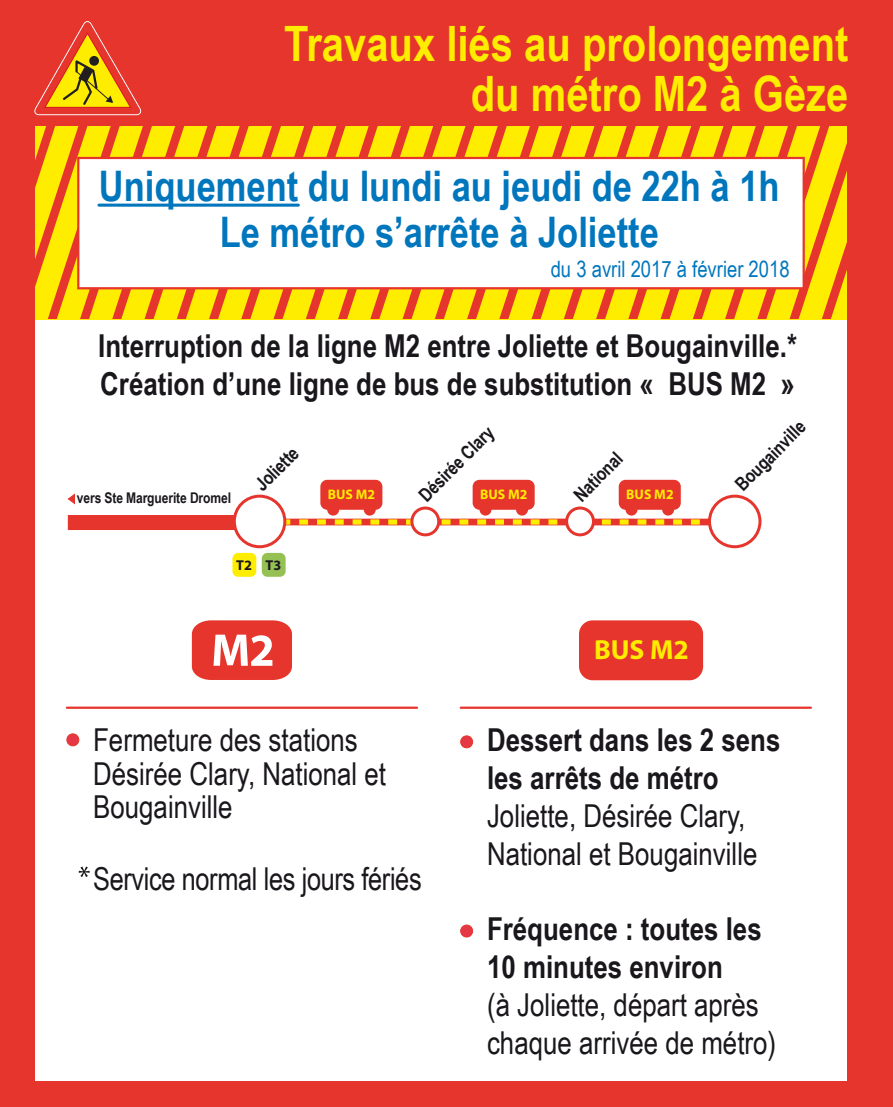
<style>
.page{position:relative;width:893px;height:1107px;background:#fff}
.page>*{position:absolute;margin:0;border:0;box-sizing:border-box;transform-origin:0 0}
.t1{font:700 48.75px/49.5px "Arial Narrow";color:#ffed00;text-align:right}
.t2{font:700 42.08px/46.3px "Arial Narrow";color:#0076bd;text-align:center}
.t3{font:31.58px/33.7px "Arial Narrow";color:#1a171c}
.t4{font:700 31.58px/37.9px "Arial Narrow";color:#1a171c}
.t5{font:700 27.67px "Myriad Pro";color:#ffed00}
.t6{font:22.5px "Arial Narrow";color:#0076bd}
.t7{font:700 18.9px "Arial Narrow";color:#1a171c}
.t8{font:700 14.7px "Arial Narrow";letter-spacing:-.01em;color:#1a171c}
.t9{font:700 14.33px "Myriad Pro";color:#1a171c}
.t10{font:700 13.8px "Myriad Pro";color:#ffed00}
</style>
<div class="page">
<div style="left:0;top:0;width:893px;height:1106px;background:#e5352c"></div>
<div style="left:35px;top:127px;width:812px;height:953px;background:#fff"></div>
<svg style="left:34px;top:21px;width:108px;height:94px"></svg>
<svg style="left:35px;top:126px;width:812px;height:193px;background:#f7b80c"></svg>
<svg style="left:192px;top:620px;width:100px;height:60px"></svg>
<div style="left:67px;top:733px;width:12px;height:12px;background:#e53844;border-radius:50%"></div>
<div style="left:66px;top:733px;width:13px;height:13px;border:1px solid #e5352c;border-radius:50%"></div>
<div style="left:461px;top:735px;width:12px;height:12px;background:#e53844;border-radius:50%"></div>
<div style="left:460px;top:735px;width:13px;height:13px;border:1px solid #e5352c;border-radius:50%"></div>
<div style="left:461px;top:924px;width:12px;height:12px;background:#e53844;border-radius:50%"></div>
<div style="left:460px;top:924px;width:13px;height:13px;border:1px solid #e5352c;border-radius:50%"></div>
<svg style="left:77px;top:157px;width:728px;height:132px"></svg>
<div style="left:579px;top:620px;width:124px;height:60px;background:#e5352c;border-radius:14px"></div>
<hr style="left:67px;top:706px;width:350px;height:2px;background:#e5352c">
<hr style="left:461px;top:706px;width:350px;height:2px;background:#e5352c">
<svg style="left:99px;top:203px;width:199px;height:4px"></svg>
<svg style="left:79px;top:866px;width:11px;height:11px"></svg>
<svg style="left:67px;top:493px;width:8px;height:11px"></svg>
<div style="left:68px;top:515px;width:192px;height:15px;background:#e5352c"></div>
<div style="left:232px;top:553px;width:24px;height:23px;background:#ffed00;border-radius:6px"></div>
<div style="left:619px;top:479px;width:62px;height:30px;background:#e5352c;border-radius:7px"></div>
<div style="left:473px;top:479px;width:62px;height:30px;background:#e5352c;border-radius:7px"></div>
<div style="left:320px;top:479px;width:62px;height:30px;background:#e5352c;border-radius:7px"></div>
<div style="left:262px;top:553px;width:24px;height:23px;background:#95c154;border-radius:6px"></div>
<svg style="left:233px;top:494px;width:528px;height:54px"></svg>
<h1 class="t1" style="left:284px;top:17px;width:566px">Travaux liés au prolongement du métro M2 à Gèze</h1>
<h2 class="t2" style="left:99px;top:161px;width:682px">Uniquement du lundi au jeudi de 22h à 1h<br>Le métro s’arrête à Joliette</h2>
<p class="t6" style="left:551px;top:252px;width:240px">du 3 avril 2017 à février 2018</p>
<p class="t4" style="left:98px;top:325px;width:700px">Interruption de la ligne M2 entre Joliette et Bougainville.*<br>Création d’une ligne de bus de substitution « BUS M2 »</p>
<p class="t8" style="left:77px;top:487px;width:156px">vers Ste Marguerite Dromel</p>
<p class="t7" style="left:248px;top:477px;width:55px;rotate:-45deg">Joliette</p>
<p class="t9" style="left:236px;top:556px;width:47px">T2 T3</p>
<p class="t7" style="left:412px;top:487px;width:99px;rotate:-45deg">Désirée Clary</p>
<p class="t7" style="left:567px;top:487px;width:62px;rotate:-45deg">National</p>
<p class="t10" style="left:328px;top:485px;width:49px">BUS M2</p>
<p class="t10" style="left:480px;top:485px;width:49px">BUS M2</p>
<p class="t10" style="left:626px;top:485px;width:49px">BUS M2</p>
<p class="t5" style="left:594px;top:631px;width:96px">BUS M2</p>
<p class="t7" style="left:728px;top:477px;width:92px;rotate:-45deg">Bougainville</p>
<p class="t3" style="left:93px;top:721px;width:294px">Fermeture des stations<br>Désirée Clary, National et<br>Bougainville</p>
<p class="t3" style="left:93px;top:860px;width:330px">Service normal les jours fériés</p>
<p class="t4" style="left:487px;top:719px;width:295px">Dessert dans les 2 sens les arrêts de métro</p>
<p class="t3" style="left:487px;top:795px;width:272px;line-height:37.9px">Joliette, Désirée Clary,<br>National et Bougainville</p>
<p class="t4" style="left:487px;top:908px;width:276px">Fréquence : toutes les<br>10 minutes environ</p>
<p class="t3" style="left:487px;top:984px;width:291px;line-height:37.9px">(à Joliette, départ après chaque arrivée de métro)</p>
</div>
